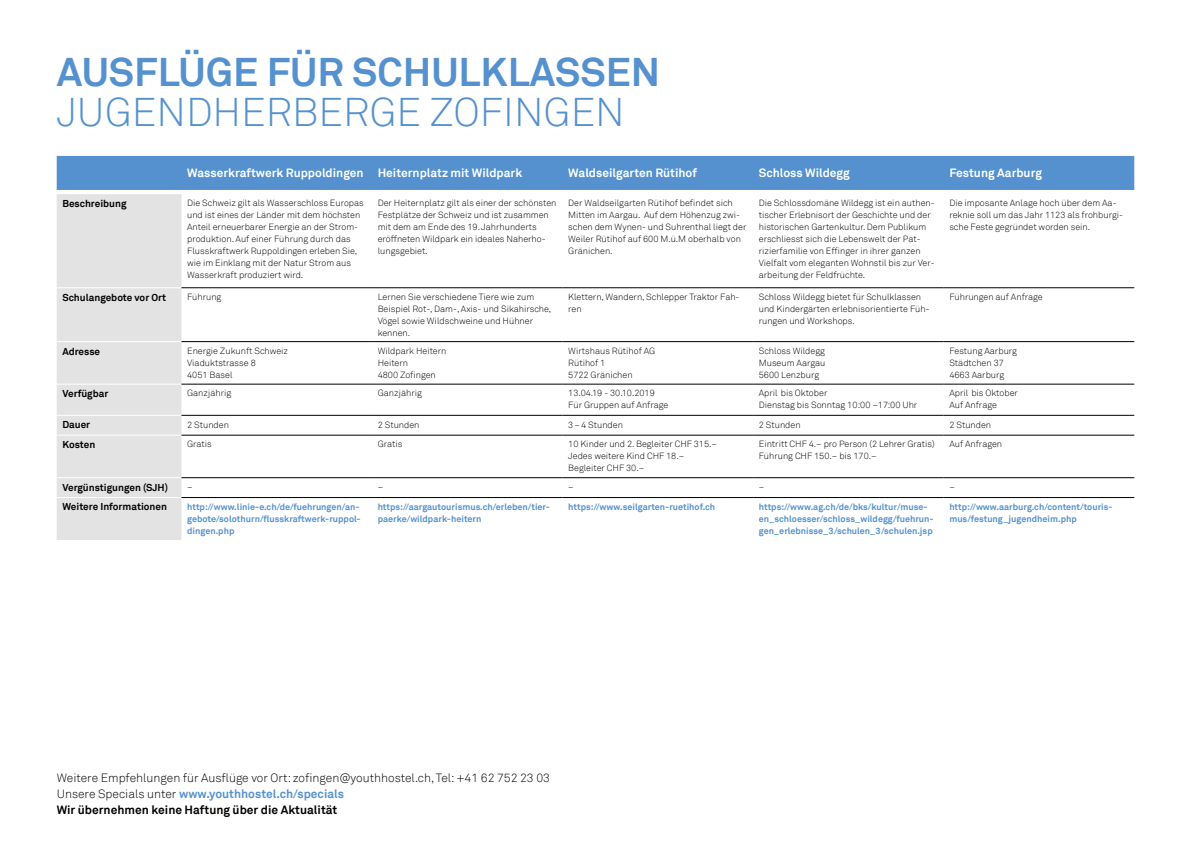
<style>
.page{position:relative;width:1191px;height:842px;background:#fff}
.page>*{position:absolute;margin:0;border:0;box-sizing:border-box;transform-origin:0 0}
.t1{font:700 40px "Akkurat";color:#5491ce}
.t2{font:300 40px "Akkurat";color:#5491ce}
.t3{font:300 12px/16px "Akkurat";color:#000}
.t4{font:700 12px "Akkurat";color:#fff}
.t5{font:700 10px "Akkurat";color:#000}
.t6{font:300 9px/12px "Akkurat";color:#000}
.t7{font:700 9px/12px "Akkurat";color:#5491ce}
.s1{font-weight:700;color:#5491ce}
.s2{font-weight:700}
</style>
<div class="page">
<div style="left:57px;top:156px;width:1077px;height:34px;background:#5491ce"></div>
<div style="left:57px;top:194px;width:124px;height:346px;background:#e3e3e3"></div>
<hr style="left:57px;top:288px;width:124px;height:1px;background:#fff">
<hr style="left:57px;top:341px;width:124px;height:1px;background:#fff">
<hr style="left:57px;top:384px;width:124px;height:1px;background:#fff">
<hr style="left:57px;top:415px;width:124px;height:1px;background:#fff">
<hr style="left:57px;top:435px;width:124px;height:1px;background:#fff">
<hr style="left:57px;top:477px;width:124px;height:1px;background:#fff">
<hr style="left:57px;top:497px;width:124px;height:1px;background:#fff">
<hr style="left:181px;top:288px;width:191px;height:1px;background:#000">
<hr style="left:372px;top:288px;width:190px;height:1px;background:#000">
<hr style="left:562px;top:288px;width:191px;height:1px;background:#000">
<hr style="left:753px;top:288px;width:190px;height:1px;background:#000">
<hr style="left:943px;top:288px;width:191px;height:1px;background:#000">
<hr style="left:181px;top:341px;width:191px;height:1px;background:#000">
<hr style="left:372px;top:341px;width:190px;height:1px;background:#000">
<hr style="left:562px;top:341px;width:191px;height:1px;background:#000">
<hr style="left:753px;top:341px;width:190px;height:1px;background:#000">
<hr style="left:943px;top:341px;width:191px;height:1px;background:#000">
<hr style="left:181px;top:384px;width:191px;height:1px;background:#000">
<hr style="left:372px;top:384px;width:190px;height:1px;background:#000">
<hr style="left:562px;top:384px;width:191px;height:1px;background:#000">
<hr style="left:753px;top:384px;width:190px;height:1px;background:#000">
<hr style="left:943px;top:384px;width:191px;height:1px;background:#000">
<hr style="left:181px;top:415px;width:191px;height:1px;background:#000">
<hr style="left:372px;top:415px;width:190px;height:1px;background:#000">
<hr style="left:562px;top:415px;width:191px;height:1px;background:#000">
<hr style="left:753px;top:415px;width:190px;height:1px;background:#000">
<hr style="left:943px;top:415px;width:191px;height:1px;background:#000">
<hr style="left:181px;top:435px;width:191px;height:1px;background:#000">
<hr style="left:372px;top:435px;width:190px;height:1px;background:#000">
<hr style="left:562px;top:435px;width:191px;height:1px;background:#000">
<hr style="left:753px;top:435px;width:190px;height:1px;background:#000">
<hr style="left:943px;top:435px;width:191px;height:1px;background:#000">
<hr style="left:181px;top:477px;width:191px;height:1px;background:#000">
<hr style="left:372px;top:477px;width:190px;height:1px;background:#000">
<hr style="left:562px;top:477px;width:191px;height:1px;background:#000">
<hr style="left:753px;top:477px;width:190px;height:1px;background:#000">
<hr style="left:943px;top:477px;width:191px;height:1px;background:#000">
<hr style="left:181px;top:497px;width:191px;height:1px;background:#000">
<hr style="left:372px;top:497px;width:190px;height:1px;background:#000">
<hr style="left:562px;top:497px;width:191px;height:1px;background:#000">
<hr style="left:753px;top:497px;width:190px;height:1px;background:#000">
<hr style="left:943px;top:497px;width:191px;height:1px;background:#000">
<h1 class="t1" style="left:57px;top:46px;width:605px">AUSFLÜGE FÜR SCHULKLASSEN</h1>
<h1 class="t2" style="left:57px;top:88px;width:569px">JUGENDHERBERGE ZOFINGEN</h1>
<h2 class="t4" style="left:187px;top:165px;width:337px">Wasserkraftwerk Ruppoldingen Heiternplatz mit Wildpark</h2>
<h2 class="t4" style="left:568px;top:165px;width:130px">Waldseilgarten Rütihof</h2>
<h2 class="t4" style="left:759px;top:165px;width:92px">Schloss Wildegg</h2>
<h2 class="t4" style="left:949px;top:165px;width:94px">Festung Aarburg</h2>
<p class="t5" style="left:62px;top:197px;width:66px">Beschreibung</p>
<p class="t6" style="left:187px;top:197px;width:178px">Die Schweiz gilt als Wasserschloss Europas und ist eines der Länder mit dem höchsten Anteil erneuerbarer Energie an der Strom&shy;produktion. Auf einer Führung durch das Flusskraftwerk Ruppoldingen erleben Sie, wie im Einklang mit der Natur Strom aus Wasserkraft produziert wird.</p>
<p class="t6" style="left:378px;top:197px;width:180px">Der Heiternplatz gilt als einer der schönsten Festplätze der Schweiz und ist zusammen mit dem am Ende des 19. Jahrhunderts eröffneten Wildpark ein ideales Naherho&shy;lungsgebiet.</p>
<p class="t6" style="left:568px;top:197px;width:180px">Der Waldseilgarten Rütihof befindet sich Mitten im Aargau. Auf dem Höhenzug zwi&shy;schen dem Wynen- und Suhrenthal liegt der Weiler Rütihof auf 600 M.ü.M oberhalb von Gränichen.</p>
<p class="t6" style="left:759px;top:197px;width:177px">Die Schlossdomäne Wildegg ist ein authen&shy;tischer Erlebnisort der Geschichte und der historischen Gartenkultur. Dem Publikum erschliesst sich die Lebenswelt der Pat&shy;rizierfamilie von Effinger in ihrer ganzen Vielfalt vom eleganten Wohnstil bis zur Ver&shy;arbeitung der Feldfrüchte.</p>
<p class="t6" style="left:949px;top:197px;width:175px">Die imposante Anlage hoch über dem Aa&shy;reknie soll um das Jahr 1123 als frohburgi&shy;sche Feste gegründet worden sein.</p>
<p class="t5" style="left:62px;top:291px;width:105px">Schulangebote vor Ort</p>
<p class="t6" style="left:187px;top:291px;width:36px">Führung</p>
<p class="t6" style="left:378px;top:291px;width:175px">Lernen Sie verschiedene Tiere wie zum<br>Beispiel Rot-, Dam-, Axis- und Sikahirsche,<br>Vögel sowie Wildschweine und Hühner kennen.</p>
<p class="t6" style="left:568px;top:291px;width:173px">Klettern, Wandern, Schlepper Traktor Fah&shy;ren</p>
<p class="t6" style="left:759px;top:291px;width:172px">Schloss Wildegg bietet für Schulklassen und Kindergärten erlebnisorientierte Füh&shy;rungen und Workshops.</p>
<p class="t6" style="left:949px;top:291px;width:95px">Führungen auf Anfrage</p>
<p class="t5" style="left:62px;top:345px;width:39px">Adresse</p>
<p class="t6" style="left:187px;top:345px;width:102px">Energie Zukunft Schweiz<br>Viaduktstrasse 8<br>4051 Basel</p>
<p class="t6" style="left:378px;top:345px;width:70px">Wildpark Heitern<br>Heitern<br>4800 Zofingen</p>
<p class="t6" style="left:568px;top:345px;width:89px">Wirtshaus Rütihof AG<br>Rütihof 1<br>5722 Gränichen</p>
<p class="t6" style="left:759px;top:345px;width:68px;text-align:justify">Schloss Wildegg Museum Aargau 5600 Lenzburg</p>
<p class="t6" style="left:949px;top:345px;width:69px">Festung Aarburg<br>Städtchen 37<br>4663 Aarburg</p>
<p class="t5" style="left:62px;top:387px;width:48px">Verfügbar</p>
<p class="t6" style="left:187px;top:387px;width:46px">Ganzjährig</p>
<p class="t6" style="left:378px;top:387px;width:46px">Ganzjährig</p>
<p class="t6" style="left:568px;top:387px;width:102px">13.04.19 - 30.10.2019<br>Für Gruppen auf Anfrage</p>
<p class="t6" style="left:759px;top:387px;width:160px">April bis Oktober<br>Dienstag bis Sonntag 10:00 –17:00 Uhr</p>
<p class="t6" style="left:949px;top:387px;width:70px">April bis Oktober<br>Auf Anfrage</p>
<p class="t5" style="left:62px;top:418px;width:29px">Dauer</p>
<p class="t6" style="left:187px;top:418px;width:43px">2 Stunden</p>
<p class="t6" style="left:378px;top:418px;width:43px">2 Stunden</p>
<p class="t6" style="left:568px;top:418px;width:56px">3–4 Stunden</p>
<p class="t6" style="left:759px;top:418px;width:43px">2 Stunden</p>
<p class="t6" style="left:949px;top:418px;width:43px">2 Stunden</p>
<p class="t5" style="left:62px;top:438px;width:34px">Kosten</p>
<p class="t6" style="left:187px;top:438px;width:26px">Gratis</p>
<p class="t6" style="left:378px;top:438px;width:26px">Gratis</p>
<p class="t6" style="left:568px;top:438px;width:150px">10 Kinder und 2. Begleiter CHF 315.–<br>Jedes weitere Kind CHF 18.–<br>Begleiter CHF 30.–</p>
<p class="t6" style="left:759px;top:438px;width:177px">Eintritt CHF 4.– pro Person (2 Lehrer Gratis)<br>Führung CHF 150.– bis 170.–</p>
<p class="t6" style="left:949px;top:438px;width:54px">Auf Anfragen</p>
<p class="t5" style="left:62px;top:481px;width:107px">Vergünstigungen (SJH)</p>
<p class="t6" style="left:187px;top:481px;width:7px">–</p>
<p class="t6" style="left:378px;top:481px;width:7px">–</p>
<p class="t6" style="left:568px;top:481px;width:7px">–</p>
<p class="t6" style="left:759px;top:481px;width:7px">–</p>
<p class="t6" style="left:949px;top:481px;width:7px">–</p>
<p class="t5" style="left:62px;top:501px;width:106px">Weitere Informationen</p>
<p class="t7" style="left:187px;top:501px;width:175px">http://www.linie-e.ch/de/fuehrungen/an&shy;gebote/solothurn/flusskraftwerk-ruppol&shy;dingen.php</p>
<p class="t7" style="left:378px;top:501px;width:174px">https://aargautourismus.ch/erleben/tier&shy;paerke/wildpark-heitern</p>
<p class="t7" style="left:568px;top:501px;width:148px">https://www.seilgarten-ruetihof.ch</p>
<p class="t7" style="left:759px;top:501px;width:176px">https://www.ag.ch/de/bks/kultur/muse&shy;en_schloesser/schloss_wildegg/fuehrun&shy;gen_erlebnisse_3/schulen_3/schulen.jsp</p>
<p class="t7" style="left:949px;top:501px;width:165px">http://www.aarburg.ch/content/touris&shy;mus/festung_jugendheim.php</p>
<h2 class="t3" style="left:57px;top:770px;width:495px">Weitere Empfehlungen für Ausflüge vor Ort: zofingen@youthhostel.ch, Tel: +41 62 752 23 03<br>Unsere Specials unter <span class="s1">www.youthhostel.ch/specials<br></span><span class="s2">Wir übernehmen keine Haftung über die Aktualität</span></h2>
</div>
